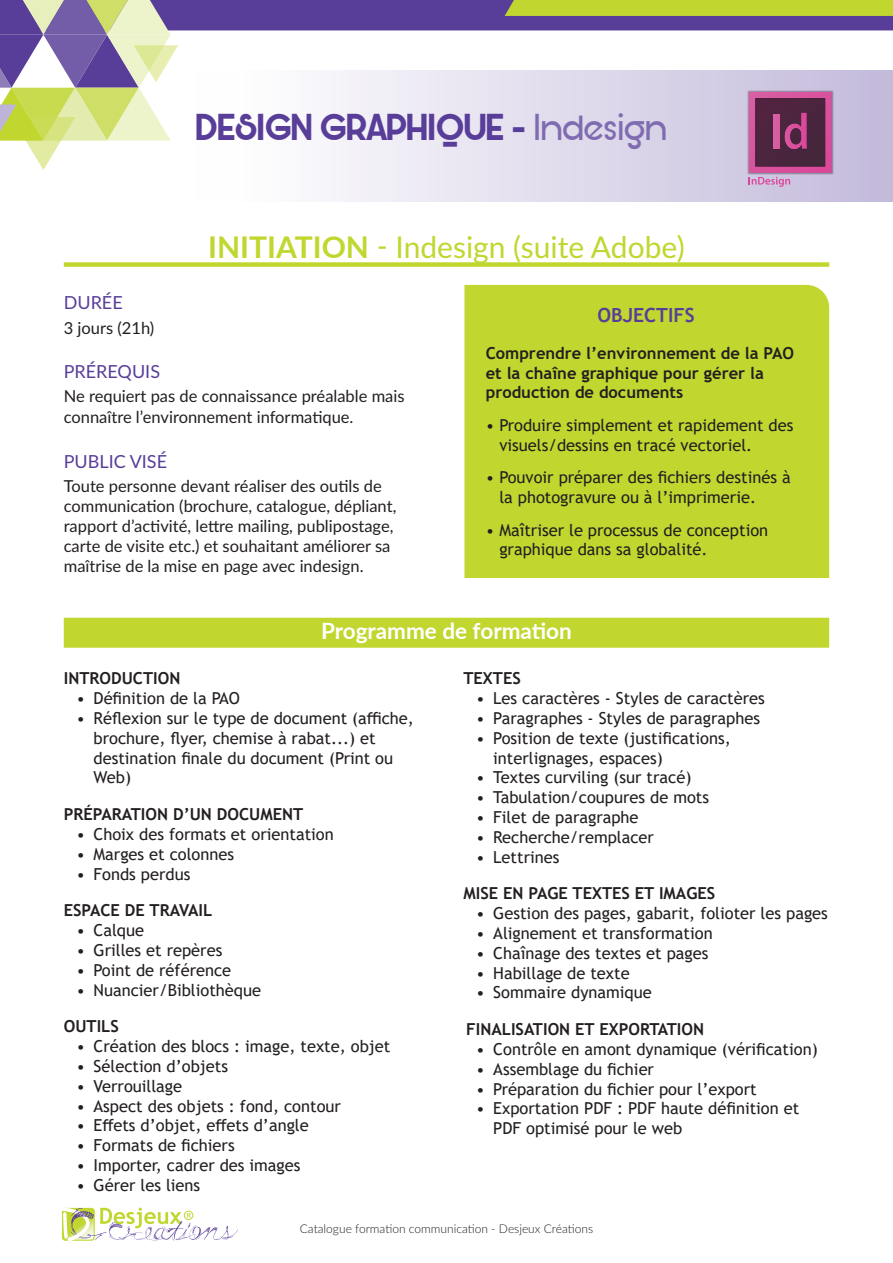
<style>
.page{position:relative;width:893px;height:1263px;background:#fff}
.page>*{position:absolute;margin:0;border:0;box-sizing:border-box;transform-origin:0 0}
.t1{font:700 39px "Bunya PERSONAL";color:#593e99}
.t2{font:30px "Lato";color:#c1d72f}
.t3{font:700 22.5px "Lato";color:#fff}
.t4{font:700 19.5px "Trebuchet MS";color:#593e99}
.t5{font:18px "Lato";color:#593e99}
.t6{font:16.5px/19.8px "Trebuchet MS";color:#231f20}
.t7{font:16.5px/19.8px "Lato";color:#231f20}
.t8{font:700 16.5px/19.8px "Trebuchet MS";color:#231f20}
.t9{font:300 12px "Lato";color:#231f20}
.s1{font-weight:400;color:#7f6cb0}
.s2{font-weight:700}
</style>
<div class="page">
<div style="left:196px;top:71px;width:697px;height:131px;background:linear-gradient(to right,#fff,#c3badb)"></div>
<div style="left:64px;top:618px;width:765px;height:30px;background:#c1d72f"></div>
<div style="left:464px;top:285px;width:365px;height:293px;background:#c1d72f"></div>
<div style="left:64px;top:262px;width:765px;height:5px;background:#c1d72f"></div>
<svg style="left:0;top:0;width:893px;height:187px"></svg>
<svg style="left:61px;top:1207px;width:177px;height:34px"></svg>
<h1 class="t1" style="left:196px;top:114px;width:473px">DESIGN GRAPHIQUE - <span class="s1">Indesign</span></h1>
<h2 class="t2" style="left:208px;top:226px;width:478px"><span class="s2">INITIATION</span> - Indesign (suite Adobe)</h2>
<p class="t5" style="left:64px;top:292px;width:60px">DURÉE</p>
<p class="t7" style="left:64px;top:318px;width:92px">3 jours (21h)</p>
<p class="t5" style="left:64px;top:361px;width:98px">PRÉREQUIS</p>
<p class="t7" style="left:64px;top:385px;width:342px;line-height:21.6px">Ne requiert pas de connaissance préalable mais connaître l’environnement informatique.</p>
<p class="t5" style="left:64px;top:452px;width:105px">PUBLIC VISÉ</p>
<p class="t7" style="left:64px;top:476px;width:334px">Toute personne devant réaliser des outils de communication (brochure, catalogue, dépliant, rapport d’activité, lettre mailing, publipostage, carte de visite etc.) et souhaitant améliorer sa maîtrise de la mise en page avec indesign.</p>
<p class="t4" style="left:597px;top:307px;width:99px">OBJECTIFS</p>
<p class="t8" style="left:486px;top:344px;width:310px">Comprendre l’environnement de la PAO et la chaîne graphique pour gérer la production de documents</p>
<p class="t6" style="left:499px;top:415px;width:296px;text-indent:-14px">• Produire simplement et rapidement des visuels/dessins en tracé vectoriel.</p>
<p class="t6" style="left:499px;top:467px;width:293px;text-indent:-14px">• Pouvoir préparer des fichiers destinés à la photogravure ou à l’imprimerie.</p>
<p class="t6" style="left:499px;top:520px;width:270px;text-indent:-14px">• Maîtriser le processus de conception graphique dans sa globalité.</p>
<h3 class="t3" style="left:321px;top:614px;width:252px">Programme de formation</h3>
<p class="t8" style="left:64px;top:670px;width:118px">INTRODUCTION</p>
<p class="t6" style="left:77px;top:688px;width:165px">• Définition de la PAO</p>
<p class="t6" style="left:94px;top:708px;width:322px;text-indent:-17px">• Réflexion sur le type de document (affiche, brochure, flyer, chemise à rabat...) et destination finale du document (Print ou<br>Web)</p>
<p class="t8" style="left:64px;top:806px;width:241px">PRÉPARATION D’UN DOCUMENT</p>
<p class="t6" style="left:77px;top:824px;width:259px">• Choix des formats et orientation</p>
<p class="t6" style="left:77px;top:844px;width:159px">• Marges et colonnes</p>
<p class="t6" style="left:77px;top:864px;width:115px">• Fonds perdus</p>
<p class="t8" style="left:64px;top:902px;width:150px">ESPACE DE TRAVAIL</p>
<p class="t6" style="left:77px;top:920px;width:69px">• Calque</p>
<p class="t6" style="left:77px;top:940px;width:147px">• Grilles et repères</p>
<p class="t6" style="left:77px;top:960px;width:156px">• Point de référence</p>
<p class="t6" style="left:77px;top:980px;width:186px">• Nuancier/Bibliothèque</p>
<p class="t8" style="left:64px;top:1018px;width:57px">OUTILS</p>
<p class="t6" style="left:77px;top:1036px;width:315px">• Création des blocs : image, texte, objet</p>
<p class="t6" style="left:77px;top:1056px;width:153px">• Sélection d’objets</p>
<p class="t6" style="left:77px;top:1076px;width:107px">• Verrouillage</p>
<p class="t6" style="left:77px;top:1096px;width:266px">• Aspect des objets : fond, contour</p>
<p class="t6" style="left:77px;top:1116px;width:234px">• Effets d’objet, effets d’angle</p>
<p class="t6" style="left:77px;top:1135px;width:160px">• Formats de fichiers</p>
<p class="t6" style="left:77px;top:1155px;width:226px">• Importer, cadrer des images</p>
<p class="t6" style="left:77px;top:1175px;width:125px">• Gérer les liens</p>
<p class="t8" style="left:463px;top:670px;width:59px">TEXTES</p>
<p class="t6" style="left:476px;top:688px;width:290px">• Les caractères - Styles de caractères</p>
<p class="t6" style="left:476px;top:708px;width:285px">• Paragraphes - Styles de paragraphes</p>
<p class="t6" style="left:493px;top:728px;width:239px;text-indent:-17px">• Position de texte (justifications, interlignages, espaces)</p>
<p class="t6" style="left:476px;top:768px;width:217px">• Textes curviling (sur tracé)</p>
<p class="t6" style="left:476px;top:787px;width:234px">• Tabulation/coupures de mots</p>
<p class="t6" style="left:476px;top:807px;width:164px">• Filet de paragraphe</p>
<p class="t6" style="left:476px;top:827px;width:179px">• Recherche/remplacer</p>
<p class="t6" style="left:476px;top:847px;width:85px">• Lettrines</p>
<p class="t8" style="left:463px;top:885px;width:253px">MISE EN PAGE TEXTES ET IMAGES</p>
<p class="t6" style="left:476px;top:903px;width:353px">• Gestion des pages, gabarit, folioter les pages</p>
<p class="t6" style="left:476px;top:923px;width:238px">• Alignement et transformation</p>
<p class="t6" style="left:476px;top:943px;width:234px">• Chaînage des textes et pages</p>
<p class="t6" style="left:476px;top:963px;width:155px">• Habillage de texte</p>
<p class="t6" style="left:476px;top:983px;width:177px">• Sommaire dynamique</p>
<p class="t8" style="left:466px;top:1021px;width:239px">FINALISATION ET EXPORTATION</p>
<p class="t6" style="left:476px;top:1039px;width:343px">• Contrôle en amont dynamique (vérification)</p>
<p class="t6" style="left:476px;top:1059px;width:179px">• Assemblage du fichier</p>
<p class="t6" style="left:476px;top:1079px;width:282px">• Préparation du fichier pour l’export</p>
<p class="t6" style="left:493px;top:1099px;width:308px;text-indent:-17px">• Exportation PDF : PDF haute définition et<br>PDF optimisé pour le web</p>
<p class="t9" style="left:300px;top:1220px;width:295px">Catalogue formation communication - Desjeux Créations</p>
</div>
